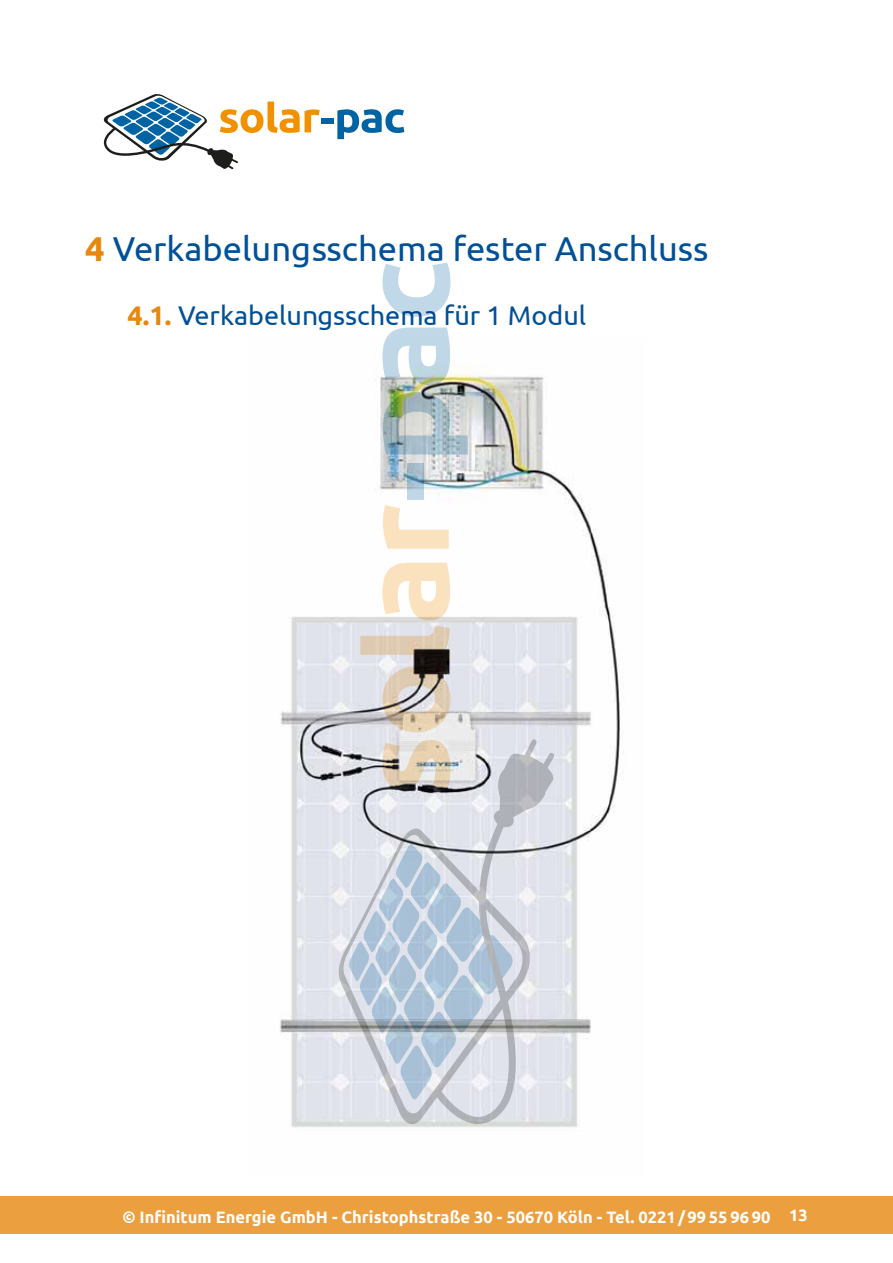
<style>
.page{position:relative;width:893px;height:1263px;background:#fff}
.page>*{position:absolute;margin:0;border:0;box-sizing:border-box;transform-origin:0 0}
.t1{font:34.5px "Ubuntu";color:#025095}
.t2{font:27px "Ubuntu";color:#025095}
.t3{font:700 16.5px "Ubuntu";color:#fff}
.s1{font-weight:700;color:#e7870e}
</style>
<div class="page">
<div style="left:321px;top:118px;width:13px;height:6px;background:#0063a3"></div>
<svg style="left:337px;top:109px;width:67px;height:30px"></svg>
<svg style="left:103px;top:94px;width:217px;height:75px"></svg>
<div style="left:0;top:1196px;width:893px;height:38px;background:#eb9f3e"></div>
<img style="left:279px;top:495px;width:344px;height:633px">
<svg style="left:313px;top:262px;width:267px;height:866px"></svg>
<svg style="left:382px;top:740px;width:53px;height:51px;background:#c5bbae"></svg>
<svg style="left:382px;top:666px;width:68px;height:66px;background:#c5b9ab"></svg>
<svg style="left:360px;top:563px;width:90px;height:92px"></svg>
<svg style="left:383px;top:505px;width:66px;height:44px"></svg>
<svg style="left:407px;top:463px;width:17px;height:37px"></svg>
<img style="left:383px;top:392px;width:85px;height:62px">
<svg style="left:382px;top:328px;width:68px;height:57px"></svg>
<svg style="left:382px;top:263px;width:68px;height:54px"></svg>
<svg style="left:337px;top:825px;width:196px;height:303px;background:#d9dce1"></svg>
<svg style="left:349px;top:844px;width:86px;height:255px;background:#c1cedc"></svg>
<svg style="left:435px;top:737px;width:120px;height:387px;background:#ced3db"></svg>
<h1 class="t1" style="left:85px;top:227px;width:625px"><span class="s1">4</span> Verkabelungsschema fester Anschluss</h1>
<h2 class="t2" style="left:128px;top:299px;width:460px"><span class="s1">4.1.</span> Verkabelungsschema für 1 Modul</h2>
<p class="t3" style="left:122px;top:1207px;width:687px">© Infinitum Energie GmbH - Christophstraße 30 - 50670 Köln - Tel. 0221/99 55 96 90 13</p>
</div>
